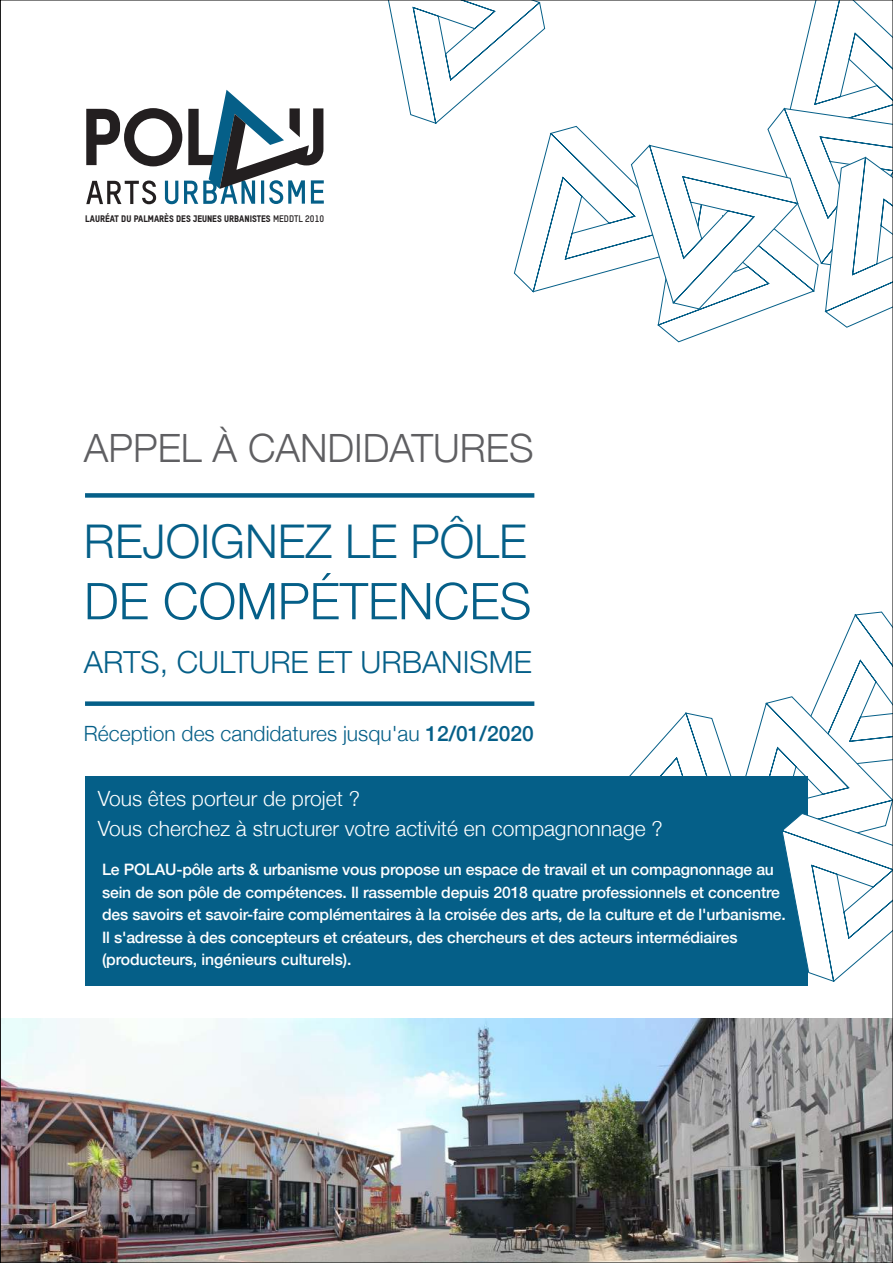
<style>
.page{position:relative;width:893px;height:1263px;background:#fff}
.page>*{position:absolute;margin:0;border:0;box-sizing:border-box;transform-origin:0 0}
.t1{font:300 50.7px "Helvetica Neue";color:#055f88}
.t2{font:300 46.5px "Helvetica Neue";color:#055f88}
.t3{font:300 39px "Helvetica Neue";color:#5f5f62}
.t4{font:300 30.45px "Helvetica Neue";color:#055f88}
.t5{font:300 21px/30px "Helvetica Neue";color:#fff}
.t6{font:300 21px "Helvetica Neue";color:#055f88}
.t7{font:500 15.75px/22.5px "Helvetica Neue";letter-spacing:-.01em;color:#fff}
.t8{font:800 9.3px "TSTAR";color:#231f20}
.s1{font-weight:700}
.s2{font-weight:500}
</style>
<div class="page">
<svg style="left:388px;top:2px;width:503px;height:340px"></svg>
<svg style="left:86px;top:90px;width:238px;height:114px"></svg>
<div style="left:85px;top:776px;width:723px;height:209px;background:#055f88"></div>
<div style="left:85px;top:493px;width:449px;height:5px;background:#055f88"></div>
<div style="left:85px;top:701px;width:449px;height:5px;background:#055f88"></div>
<svg style="left:629px;top:612px;width:262px;height:370px"></svg>
<img style="left:2px;top:1018px;width:889px;height:243px">
<p class="t8" style="left:85px;top:213px;width:241px">LAURÉAT DU PALMARÈS DES JEUNES URBANISTES <span class="s1">MEDDTL 2010</span></p>
<h3 class="t3" style="left:84px;top:417px;width:451px">APPEL À CANDIDATURES</h3>
<h2 class="t2" style="left:84px;top:504px;width:444px">REJOIGNEZ LE PÔLE</h2>
<h1 class="t1" style="left:84px;top:560px;width:449px">DE COMPÉTENCES</h1>
<h3 class="t4" style="left:84px;top:638px;width:449px">ARTS, CULTURE ET URBANISME</h3>
<h3 class="t6" style="left:84px;top:717px;width:451px">Réception des candidatures jusqu'au <span class="s2">12/01/2020</span></h3>
<h3 class="t5" style="left:98px;top:782px;width:566px">Vous êtes porteur de projet ?<br>Vous cherchez à structurer votre activité en compagnonnage ?</h3>
<p class="t7" style="left:102px;top:858px;width:685px">Le POLAU-pôle arts &amp; urbanisme vous propose un espace de travail et un compagnonnage au sein de son pôle de compétences. Il rassemble depuis 2018 quatre professionnels et concentre des savoirs et savoir-faire complémentaires à la croisée des arts, de la culture et de l'urbanisme.<br>Il s'adresse à des concepteurs et créateurs, des chercheurs et des acteurs intermédiaires (producteurs, ingénieurs culturels).</p>
</div>
